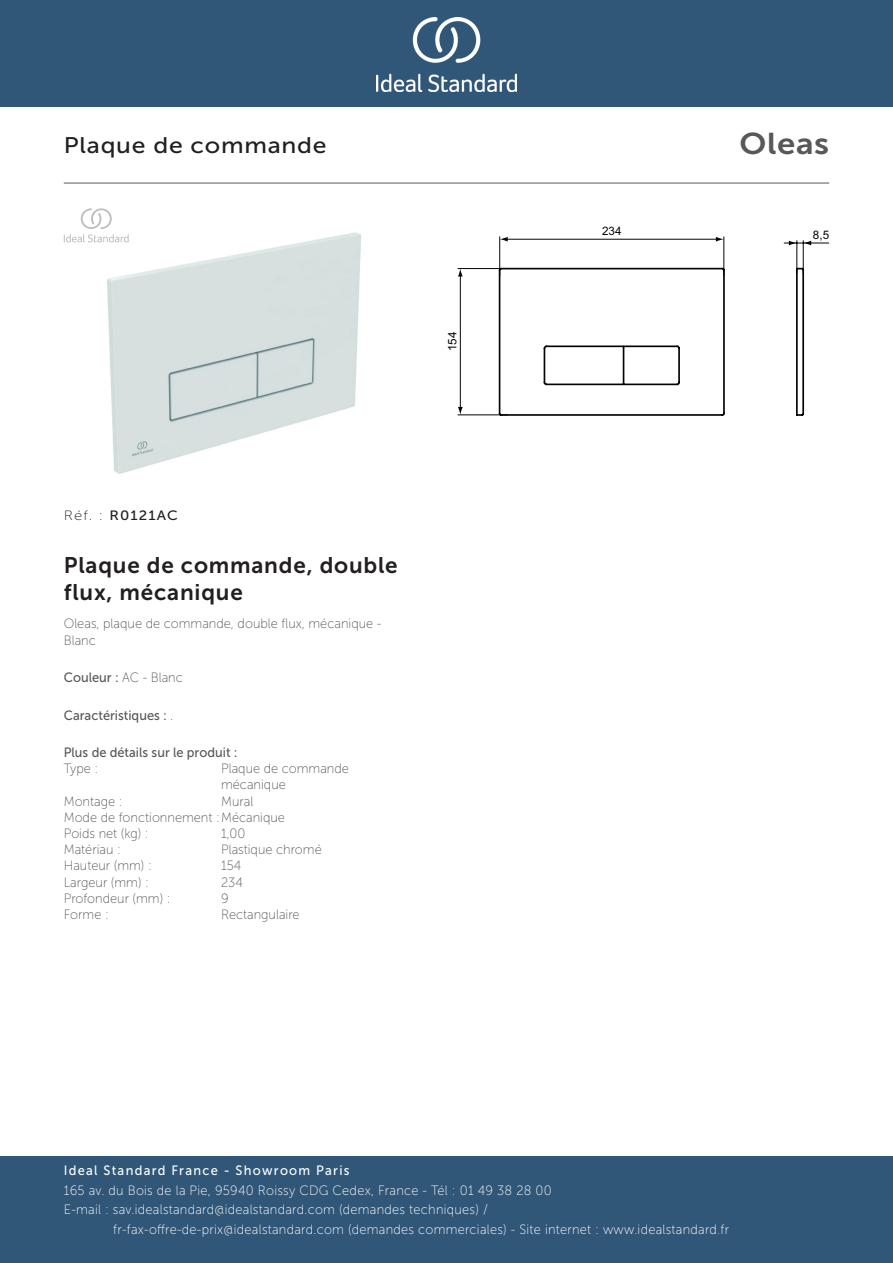
<style>
.page{position:relative;width:893px;height:1263px;background:#fff}
.page>*{position:absolute;margin:0;border:0;box-sizing:border-box;transform-origin:0 0}
._001_Produkttyp{font:30px "Museo Sans 700";letter-spacing:.02em;color:#57585a;scale:1.1 1}
.Article_Name{font:22.5px/27px "Museo Sans 700";letter-spacing:.035em;color:#231f20}
.t1{font:22.5px "Museo Sans 500";letter-spacing:.03em;color:#231f20;scale:1.1 1}
.t2{font:13.5px/19.5px "Museo Sans 100";letter-spacing:.02em;color:#fff;scale:.95 1}
.Marketing_Descriptio{font:13.5px/16.2px "Museo Sans 100";color:#57585a;scale:.95 1}
.Features{font:13.5px "Museo Sans 500";color:#57585a;scale:.95 1}
.t3{font:13.5px "Museo Sans 500";letter-spacing:.1em;color:#fff;scale:.95 1}
.Type{font:13.5px/16.2px "Museo Sans 100";color:#57585a;scale:.95 1}
.Operation_Type{font:13.5px "Museo Sans 100";color:#57585a;scale:.95 1}
.Material{font:13.5px "Museo Sans 100";color:#57585a;scale:.95 1}
.Shape{font:13.5px "Museo Sans 100";color:#57585a;scale:.95 1}
.Net_Weight__kg{font:13.5px "Museo Sans 100";color:#57585a;scale:.95 1}
.Colour{font:13.5px "Museo Sans 500";color:#57585a;scale:.95 1}
.Depth__mm{font:13.5px "Museo Sans 100";color:#57585a;scale:.95 1}
.Height__mm{font:13.5px "Museo Sans 100";color:#57585a;scale:.95 1}
.Width__mm{font:13.5px "Museo Sans 100";color:#57585a;scale:.95 1}
.Mounting{font:13.5px "Museo Sans 100";color:#57585a;scale:.95 1}
.t4{font:13.5px "Museo Sans 500";letter-spacing:.075em;color:#231f20;scale:1.1 1}
.t5{font:11.7px "Arial";color:#040503}
.s1{font-family:"Museo Sans 100"}
</style>
<div class="page">
<div style="left:0;top:1157px;width:893px;height:106px;background:#305678"></div>
<div style="left:0;top:0;width:893px;height:107px;background:#305678"></div>
<img style="left:376px;top:18px;width:141px;height:73px">
<hr style="left:64px;top:183px;width:765px;height:1px;background:#57585a">
<img style="left:107px;top:232px;width:254px;height:242px">
<svg style="left:498px;top:267px;width:307px;height:149px"></svg>
<hr style="left:499px;top:237px;width:1px;height:39px;background:#040503">
<hr style="left:723px;top:237px;width:1px;height:39px;background:#040503">
<svg style="left:500px;top:237px;width:8px;height:5px"></svg>
<svg style="left:716px;top:237px;width:8px;height:5px"></svg>
<hr style="left:506px;top:239px;width:212px;height:1px;background:#040503">
<svg style="left:458px;top:269px;width:5px;height:7px"></svg>
<svg style="left:458px;top:407px;width:5px;height:7px"></svg>
<hr style="left:458px;top:268px;width:45px;height:1px;background:#040503">
<hr style="left:458px;top:414px;width:50px;height:1px;background:#040503">
<hr style="left:460px;top:274px;width:1px;height:135px;background:#040503">
<svg style="left:789px;top:241px;width:7px;height:4px"></svg>
<svg style="left:804px;top:241px;width:7px;height:4px"></svg>
<hr style="left:784px;top:243px;width:45px;height:1px;background:#040503">
<hr style="left:796px;top:241px;width:1px;height:32px;background:#040503">
<hr style="left:803px;top:241px;width:1px;height:32px;background:#040503">
<svg style="left:64px;top:208px;width:65px;height:34px"></svg>
<p class="t1" style="left:64px;top:133px;width:240px">Plaque de commande</p>
<p class="_001_Produkttyp" style="left:739px;top:127px;width:83px">Oleas</p>
<p class="t5" style="left:445px;top:351px;width:21px;rotate:-90deg">154</p>
<p class="t4" style="left:64px;top:508px;width:105px"><span class="s1">Réf. :</span> R0121AC</p>
<p class="Article_Name" style="left:64px;top:551px;width:335px">Plaque de commande, double flux, mécanique</p>
<p class="Marketing_Descriptio" style="left:64px;top:616px;width:336px">Oleas, plaque de commande, double flux, mécanique -<br>Blanc</p>
<p class="Colour" style="left:64px;top:670px;width:127px">Couleur : <span class="s1">AC - Blanc</span></p>
<p class="Features" style="left:64px;top:707px;width:117px">Caractéristiques : <span class="s1">.</span></p>
<p class="Features" style="left:64px;top:745px;width:184px">Plus de détails sur le produit :</p>
<p class="Type" style="left:64px;top:761px;width:38px">Type :</p>
<p class="Type" style="left:221px;top:761px;width:136px">Plaque de commande mécanique</p>
<p class="Mounting" style="left:64px;top:794px;width:63px">Montage :</p>
<p class="Mounting" style="left:221px;top:794px;width:35px">Mural</p>
<p class="Operation_Type" style="left:64px;top:810px;width:234px">Mode de fonctionnement :Mécanique</p>
<p class="Net_Weight__kg" style="left:64px;top:826px;width:91px">Poids net (kg) :</p>
<p class="Net_Weight__kg" style="left:221px;top:826px;width:27px">1,00</p>
<p class="Material" style="left:64px;top:842px;width:62px">Matériau :</p>
<p class="Material" style="left:221px;top:842px;width:107px">Plastique chromé</p>
<p class="Height__mm" style="left:64px;top:859px;width:94px">Hauteur (mm) :</p>
<p class="Height__mm" style="left:221px;top:859px;width:23px">154</p>
<p class="Width__mm" style="left:64px;top:875px;width:91px">Largeur (mm) :</p>
<p class="Width__mm" style="left:221px;top:875px;width:24px">234</p>
<p class="Depth__mm" style="left:64px;top:891px;width:114px">Profondeur (mm) :</p>
<p class="Depth__mm" style="left:221px;top:891px;width:9px">9</p>
<p class="Shape" style="left:64px;top:907px;width:49px">Forme :</p>
<p class="Shape" style="left:221px;top:907px;width:84px">Rectangulaire</p>
<p class="t5" style="left:602px;top:224px;width:21px">234</p>
<p class="t5" style="left:813px;top:227px;width:18px">8,5</p>
<p class="t3" style="left:64px;top:1163px;width:302px">Ideal Standard France - Showroom Paris</p>
<p class="t2" style="left:64px;top:1180px;width:515px">165 av. du Bois de la Pie, 95940 Roissy CDG Cedex, France - Tél : 01 49 38 28 00<br>E-mail : sav.idealstandard@idealstandard.com (demandes techniques) /</p>
<p class="t2" style="left:113px;top:1219px;width:650px">fr-fax-offre-de-prix@idealstandard.com (demandes commerciales) - Site internet : www.idealstandard.fr</p>
</div>
